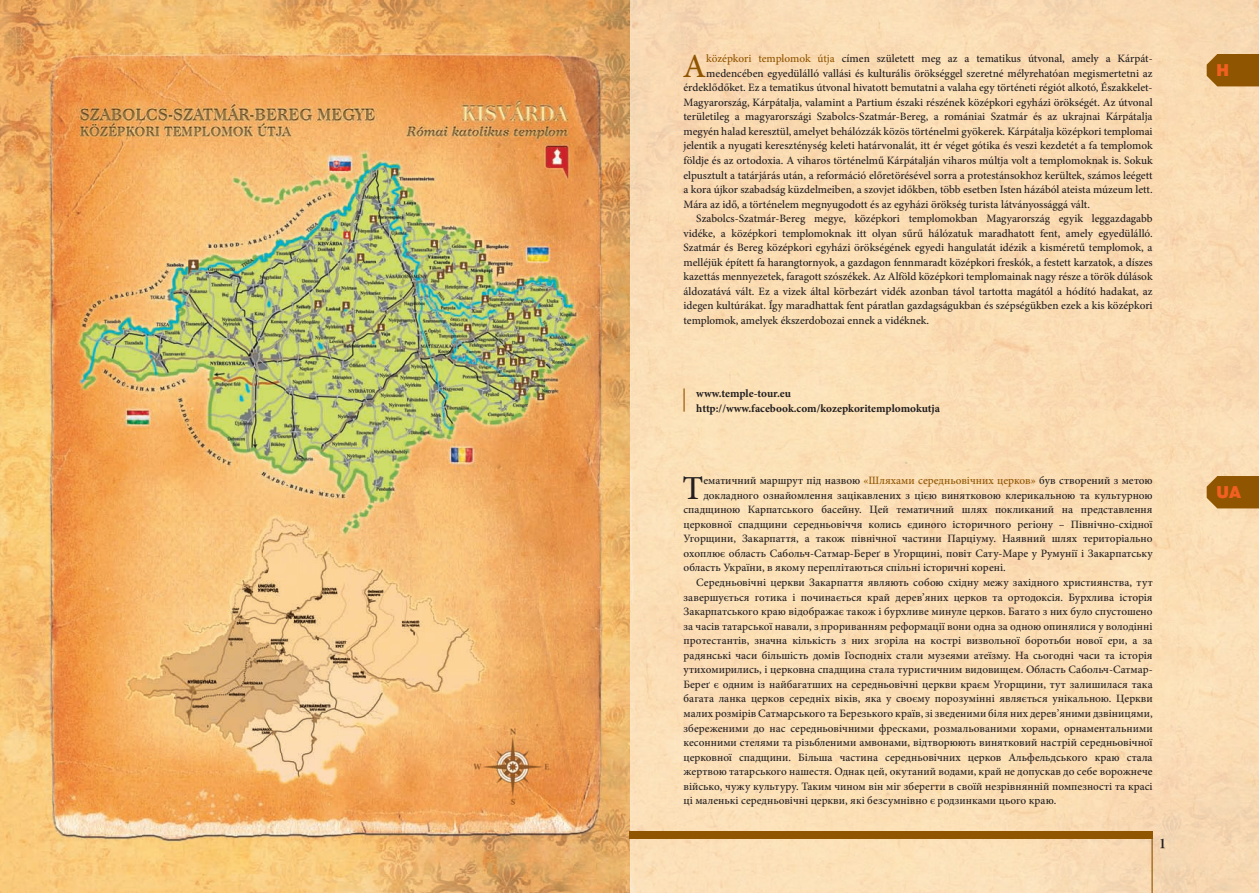
<style>
.page{position:relative;width:1259px;height:893px;background:#fff}
.page>*{position:absolute;margin:0;border:0;box-sizing:border-box;transform-origin:0 0}
.t1{font:500 33.6px "Minion Pro";color:#905500}
.t2{font:500 33.6px "Minion Pro";color:#231f20}
.t3{font:900 16.5px "Helvetica Neue LT Com";color:#f26021}
.t4{font:700 12.75px "Caslon PFL";color:#231f20}
.t5{font:500 11.25px/14.5px "Minion Pro";color:#231f20;text-align:justify}
.t6{font:700 11.25px "Minion Pro";letter-spacing:-.005em;color:#231f20}
.s1{color:#905500}
</style>
<div class="page">
<img style="left:0;top:0;width:1259px;height:893px">
<hr style="left:1151px;top:839px;width:1px;height:54px;background:#905500">
<div style="left:629px;top:831px;width:523px;height:8px;background:#905500"></div>
<svg style="left:1206px;top:476px;width:53px;height:32px"></svg>
<svg style="left:1206px;top:54px;width:53px;height:32px"></svg>
<svg style="left:683px;top:388px;width:1px;height:24px"></svg>
<p class="t1" style="left:683px;top:43px;width:25px">A</p>
<p class="t5" style="left:706px;top:51px;width:448px"><span class="s1">középkori templomok útja</span> címen született meg az a tematikus útvonal, amely a Kárpát-</p>
<p class="t5" style="left:706px;top:66px;width:448px">medencében egyedülálló vallási és kulturális örökséggel szeretné mélyrehatóan megismertetni az</p>
<p class="t5" style="left:683px;top:80px;width:470px">érdeklődőket. Ez a tematikus útvonal hivatott bemutatni a valaha egy történeti régiót alkotó, Északkelet-</p>
<p class="t5" style="left:683px;top:95px;width:470px">Magyarország, Kárpátalja, valamint a Partium északi részének középkori egyházi örökségét. Az útvonal</p>
<p class="t5" style="left:683px;top:110px;width:470px">területileg a magyarországi Szabolcs-Szatmár-Bereg, a romániai Szatmár és az ukrajnai Kárpátalja</p>
<p class="t5" style="left:683px;top:124px;width:470px">megyén halad keresztül, amelyet behálózzák közös történelmi gyökerek. Kárpátalja középkori templomai</p>
<p class="t5" style="left:683px;top:139px;width:470px">jelentik a nyugati kereszténység keleti határvonalát, itt ér véget gótika és veszi kezdetét a fa templomok</p>
<p class="t5" style="left:683px;top:153px;width:471px">földje és az ortodoxia. A viharos történelmű Kárpátalján viharos múltja volt a templomoknak is. Sokuk</p>
<p class="t5" style="left:683px;top:168px;width:470px">elpusztult a tatárjárás után, a reformáció előretörésével sorra a protestánsokhoz kerültek, számos leégett</p>
<p class="t5" style="left:683px;top:182px;width:471px">a kora újkor szabadság küzdelmeiben, a szovjet időkben, több esetben Isten házából ateista múzeum lett.</p>
<p class="t5" style="left:683px;top:197px;width:408px">Mára az idő, a történelem megnyugodott és az egyházi örökség turista látványossággá vált.</p>
<p class="t5" style="left:683px;top:211px;width:471px;text-indent:13px">Szabolcs-Szatmár-Bereg megye, középkori templomokban Magyarország egyik leggazdagabb vidéke, a középkori templomoknak itt olyan sűrű hálózatuk maradhatott fent, amely egyedülálló.<br>Szatmár és Bereg középkori egyházi örökségének egyedi hangulatát idézik a kisméretű templomok, a melléjük épített fa harangtornyok, a gazdagon fennmaradt középkori freskók, a festett karzatok, a díszes kazettás mennyezetek, faragott szószékek. Az Alföld középkori templomainak nagy része a török dúlások áldozatává vált. Ez a vizek által körbezárt vidék azonban távol tartotta magától a hódító hadakat, az idegen kultúrákat. Így maradhattak fent páratlan gazdagságukban és szépségükben ezek a kis középkori templomok, amelyek ékszerdobozai ennek a vidéknek.</p>
<p class="t6" style="left:696px;top:385px;width:96px">www.temple-tour.eu</p>
<p class="t6" style="left:696px;top:400px;width:245px">http://www.facebook.com/kozepkoritemplomokutja</p>
<p class="t2" style="left:682px;top:465px;width:22px">Т</p>
<p class="t5" style="left:703px;top:473px;width:451px">ематичний маршрут під назвою <span class="s1">«Шляхами середньовічних церков»</span> був створений з метою</p>
<p class="t5" style="left:703px;top:488px;width:451px">докладного ознайомлення зацікавлених з цією винятковою клерикальною та культурною</p>
<p class="t5" style="left:683px;top:502px;width:470px">спадщиною Карпатського басейну. Цей тематичний шлях покликаний на представлення</p>
<p class="t5" style="left:683px;top:517px;width:471px">церковної спадщини середньовіччя колись єдиного історичного регіону – Північно-східної</p>
<p class="t5" style="left:683px;top:531px;width:470px">Угорщини, Закарпаття, а також північної частини Парціуму. Наявний шлях територіально</p>
<p class="t5" style="left:683px;top:546px;width:471px">охоплює область Сабольч-Сатмар-Береґ в Угорщині, повіт Сату-Маре у Румунії і Закарпатську</p>
<p class="t5" style="left:683px;top:561px;width:324px">область України, в якому переплітаються спільні історичні корені.</p>
<p class="t5" style="left:683px;top:575px;width:471px;text-indent:13px">Середньовічні церкви Закарпаття являють собою східну межу західного християнства, тут завершується готика і починається край дерев’яних церков та ортодоксія. Бурхлива історія Закарпатського краю відображає також і бурхливе минуле церков. Багато з них було спустошено за часів татарської навали, з прориванням реформації вони одна за одною опинялися у володінні протестантів, значна кількість з них згоріла на кострі визвольної боротьби нової ери, а за радянські часи більшість домів Господніх стали музеями атеїзму. На сьогодні часи та історія утихомирились, і церковна спадщина стала туристичним видовищем. Область Сабольч-Сатмар-Береґ є одним із найбагатших на середньовічні церкви краєм Угорщини, тут залишилася така багата ланка церков середніх віків, яка у своєму порозумінні являється унікальною. Церкви малих розмірів Сатмарського та Березького країв, зі зведеними біля них дерев’яними дзвіницями, збереженими до нас середньовічними фресками, розмальованими хорами, орнаментальними кесонними стелями та різьбленими амвонами, відтворюють винятковий настрій середньовічної церковної спадщини. Більша частина середньовічних церков Альфельдського краю стала жертвою татарського нашестя. Однак цей, окутаний водами, край не допускав до себе ворожнече військо, чужу культуру. Таким чином він міг зберегти в своїй незрівнянній помпезності та красі ці маленькі середньовічні церкви, які безсумнівно є родзинками цього краю.</p>
<p class="t4" style="left:1159px;top:835px;width:8px">1</p>
<p class="t3" style="left:1216px;top:60px;width:14px">H</p>
<p class="t3" style="left:1216px;top:482px;width:26px">UA</p>
</div>
